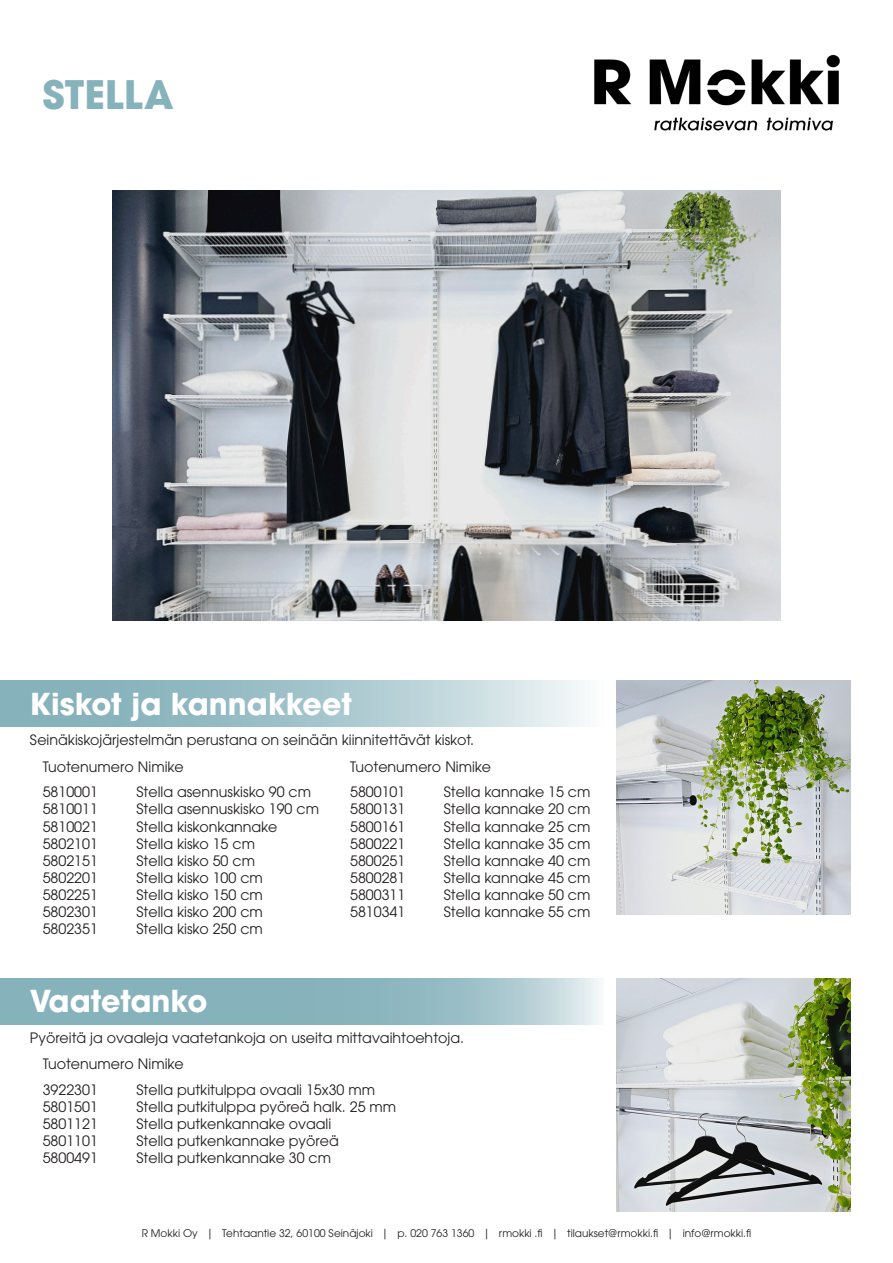
<style>
.page{position:relative;width:893px;height:1263px;background:#fff}
.page>*{position:absolute;margin:0;border:0;box-sizing:border-box;transform-origin:0 0}
.t1{font:700 39px "ITC Avant Garde Pro";color:#86b2bc}
.otsikko{font:700 30px "ITC Avant Garde Pro";color:#fff}
.Sarkainleipä{font:14.25px "ITC Avant Garde Pro";color:#231f20}
.otsikko-2{font:14.25px "ITC Avant Garde Pro";color:#231f20}
.Lihavointi{font:14.25px "ITC Avant Garde Pro";color:#231f20}
.t2{font:10.5px "ITC Avant Garde Pro";color:#231f20}
</style>
<div class="page">
<img style="left:112px;top:190px;width:669px;height:430px">
<img style="left:594px;top:54px;width:246px;height:77px">
<svg style="left:0;top:680px;width:583px;height:46px;background:#a9c8cf"></svg>
<img style="left:617px;top:680px;width:233px;height:234px">
<svg style="left:0;top:978px;width:599px;height:46px;background:#94bbc3"></svg>
<img style="left:617px;top:978px;width:233px;height:234px">
<p class="t1" style="left:43px;top:68px;width:133px">STELLA</p>
<p class="otsikko" style="left:30px;top:683px;width:323px">Kiskot ja kannakkeet</p>
<p class="otsikko-2" style="left:30px;top:731px;width:446px">Seinäkiskojärjestelmän perustana on seinään kiinnitettävät kiskot.</p>
<p class="Lihavointi" style="left:43px;top:758px;width:142px">Tuotenumero Nimike</p>
<p class="Sarkainleipä" style="left:43px;top:783px;width:57px">5810001</p>
<p class="Sarkainleipä" style="left:136px;top:783px;width:176px">Stella asennuskisko 90 cm</p>
<p class="Sarkainleipä" style="left:43px;top:800px;width:57px">5810011</p>
<p class="Sarkainleipä" style="left:136px;top:800px;width:184px">Stella asennuskisko 190 cm</p>
<p class="Sarkainleipä" style="left:43px;top:817px;width:57px">5810021</p>
<p class="Sarkainleipä" style="left:136px;top:817px;width:142px">Stella kiskonkannake</p>
<p class="Sarkainleipä" style="left:43px;top:834px;width:57px">5802101</p>
<p class="Sarkainleipä" style="left:136px;top:834px;width:120px">Stella kisko 15 cm</p>
<p class="Sarkainleipä" style="left:43px;top:852px;width:57px">5802151</p>
<p class="Sarkainleipä" style="left:136px;top:852px;width:120px">Stella kisko 50 cm</p>
<p class="Sarkainleipä" style="left:43px;top:869px;width:57px">5802201</p>
<p class="Sarkainleipä" style="left:136px;top:869px;width:128px">Stella kisko 100 cm</p>
<p class="Sarkainleipä" style="left:43px;top:886px;width:57px">5802251</p>
<p class="Sarkainleipä" style="left:136px;top:886px;width:128px">Stella kisko 150 cm</p>
<p class="Sarkainleipä" style="left:43px;top:903px;width:57px">5802301</p>
<p class="Sarkainleipä" style="left:136px;top:903px;width:128px">Stella kisko 200 cm</p>
<p class="Sarkainleipä" style="left:43px;top:920px;width:57px">5802351</p>
<p class="Sarkainleipä" style="left:136px;top:920px;width:128px">Stella kisko 250 cm</p>
<p class="Lihavointi" style="left:350px;top:758px;width:142px">Tuotenumero Nimike</p>
<p class="Sarkainleipä" style="left:350px;top:783px;width:57px">5800101</p>
<p class="Sarkainleipä" style="left:444px;top:783px;width:148px">Stella kannake 15 cm</p>
<p class="Sarkainleipä" style="left:350px;top:800px;width:57px">5800131</p>
<p class="Sarkainleipä" style="left:444px;top:800px;width:148px">Stella kannake 20 cm</p>
<p class="Sarkainleipä" style="left:350px;top:817px;width:57px">5800161</p>
<p class="Sarkainleipä" style="left:444px;top:817px;width:148px">Stella kannake 25 cm</p>
<p class="Sarkainleipä" style="left:350px;top:834px;width:57px">5800221</p>
<p class="Sarkainleipä" style="left:444px;top:834px;width:148px">Stella kannake 35 cm</p>
<p class="Sarkainleipä" style="left:350px;top:852px;width:57px">5800251</p>
<p class="Sarkainleipä" style="left:444px;top:852px;width:148px">Stella kannake 40 cm</p>
<p class="Sarkainleipä" style="left:350px;top:869px;width:57px">5800281</p>
<p class="Sarkainleipä" style="left:444px;top:869px;width:148px">Stella kannake 45 cm</p>
<p class="Sarkainleipä" style="left:350px;top:886px;width:57px">5800311</p>
<p class="Sarkainleipä" style="left:444px;top:886px;width:148px">Stella kannake 50 cm</p>
<p class="Sarkainleipä" style="left:350px;top:903px;width:57px">5810341</p>
<p class="Sarkainleipä" style="left:444px;top:903px;width:148px">Stella kannake 55 cm</p>
<p class="otsikko" style="left:30px;top:981px;width:179px">Vaatetanko</p>
<p class="otsikko-2" style="left:30px;top:1029px;width:436px">Pyöreitä ja ovaaleja vaatetankoja on useita mittavaihtoehtoja.</p>
<p class="Lihavointi" style="left:43px;top:1055px;width:142px">Tuotenumero Nimike</p>
<p class="Sarkainleipä" style="left:43px;top:1081px;width:57px">3922301</p>
<p class="Sarkainleipä" style="left:136px;top:1081px;width:240px">Stella putkitulppa ovaali 15x30 mm</p>
<p class="Sarkainleipä" style="left:43px;top:1098px;width:57px">5801501</p>
<p class="Sarkainleipä" style="left:136px;top:1098px;width:261px">Stella putkitulppa pyöreä halk. 25 mm</p>
<p class="Sarkainleipä" style="left:43px;top:1115px;width:57px">5801121</p>
<p class="Sarkainleipä" style="left:136px;top:1115px;width:196px">Stella putkenkannake ovaali</p>
<p class="Sarkainleipä" style="left:43px;top:1132px;width:57px">5801101</p>
<p class="Sarkainleipä" style="left:136px;top:1132px;width:204px">Stella putkenkannake pyöreä</p>
<p class="Sarkainleipä" style="left:43px;top:1149px;width:57px">5800491</p>
<p class="Sarkainleipä" style="left:136px;top:1149px;width:196px">Stella putkenkannake 30 cm</p>
<p class="t2" style="left:142px;top:1227px;width:611px">R Mokki Oy | Tehtaantie 32, 60100 Seinäjoki | p. 020 763 1360 | rmokki .fi | tilaukset@rmokki.fi | info@rmokki.fi</p>
</div>
